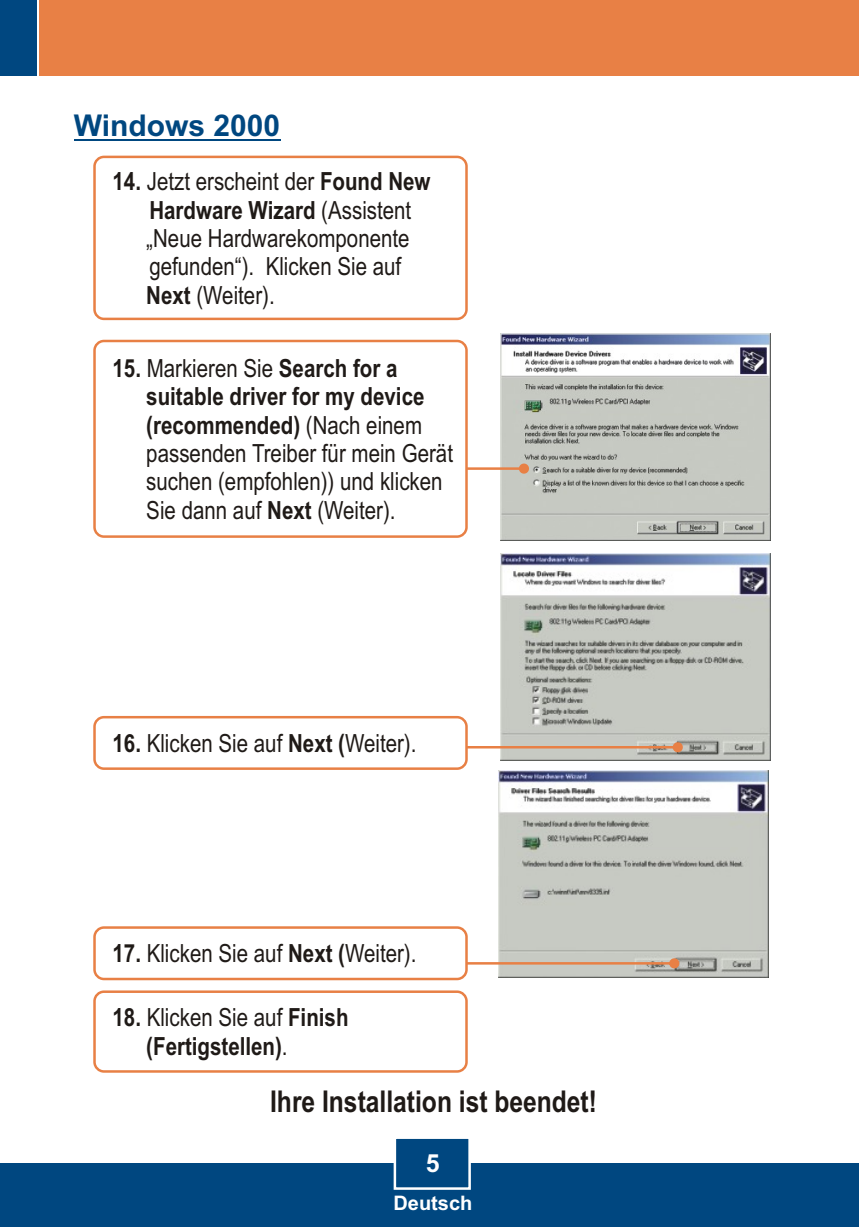
<style>
.page{position:relative;width:859px;height:1227px;background:#fff}
.page>*{position:absolute;margin:0;border:0;box-sizing:border-box;transform-origin:0 0}
.t1{font:700 30px "Arial Narrow";color:#1f1a17}
.t2{font:700 30px "Arial";color:#004780}
.t3{font:25px/28.5px "Arial Narrow";color:#1f1a17}
.t4{font:700 25px/28.5px "Arial Narrow";color:#1f1a17}
.t5{font:700 25px "Arial";color:#fff}
.t6{font:700 20px "Arial";color:#fff}
.s1{font-weight:700}
.s2{font-weight:400}
</style>
<div class="page">
<div style="left:0;top:1163px;width:859px;height:63px;background:#004780"></div>
<div style="left:39px;top:0;width:820px;height:76px;background:#e88045"></div>
<div style="left:0;top:0;width:36px;height:76px;background:#004780"></div>
<svg style="left:393px;top:1138px;width:78px;height:52px"></svg>
<img style="left:500px;top:333px;width:270px;height:207px">
<img style="left:500px;top:553px;width:270px;height:207px">
<svg style="left:468px;top:742px;width:214px;height:10px;background:#d5baa5"></svg>
<svg style="left:468px;top:463px;width:61px;height:10px"></svg>
<div style="left:93px;top:715px;width:375px;height:54px;background:#fff;border:3px solid #e88045;border-radius:9px"></div>
<hr style="left:74px;top:139px;width:206px;height:1px;background:#004780">
<div style="left:93px;top:156px;width:375px;height:164px;background:#fff;border:3px solid #e88045;border-radius:9px"></div>
<div style="left:93px;top:340px;width:375px;height:197px;background:#fff;border:3px solid #e88045;border-radius:9px"></div>
<img style="left:498px;top:770px;width:270px;height:207px">
<svg style="left:468px;top:958px;width:211px;height:10px;background:#d4b9a5"></svg>
<div style="left:93px;top:990px;width:375px;height:82px;background:#fff;border:3px solid #e88045;border-radius:9px"></div>
<div style="left:93px;top:926px;width:375px;height:54px;background:#fff;border:3px solid #e88045;border-radius:9px"></div>
<p class="t2" style="left:74px;top:114px;width:208px">Windows 2000</p>
<p class="t3" style="left:146px;top:169px;width:286px;text-indent:-34px"><span class="s1">14.</span> Jetzt erscheint der <span class="s1">Found New<br>Hardware Wizard</span> (Assistent „Neue Hardwarekomponente gefunden“). Klicken Sie auf<br><span class="s1">Next</span> (Weiter).</p>
<p class="t3" style="left:146px;top:356px;width:308px;text-indent:-34px"><span class="s1">15.</span> Markieren Sie <span class="s1">Search for a suitable driver for my device (recommended)</span> (Nach einem passenden Treiber für mein Gerät suchen (empfohlen)) und klicken<br>Sie dann auf <span class="s1">Next</span> (Weiter).</p>
<p class="t3" style="left:112px;top:731px;width:305px"><span class="s1">16.</span> Klicken Sie auf <span class="s1">Next (</span>Weiter).</p>
<p class="t3" style="left:112px;top:941px;width:305px"><span class="s1">17.</span> Klicken Sie auf <span class="s1">Next (</span>Weiter).</p>
<p class="t4" style="left:146px;top:1005px;width:204px;text-indent:-34px">18. <span class="s2">Klicken Sie auf</span> Finish (Fertigstellen)<span class="s2">.</span></p>
<p class="t1" style="left:270px;top:1090px;width:328px">Ihre Installation ist beendet!</p>
<p class="t5" style="left:425px;top:1153px;width:15px">5</p>
<p class="t6" style="left:393px;top:1194px;width:80px">Deutsch</p>
</div>
